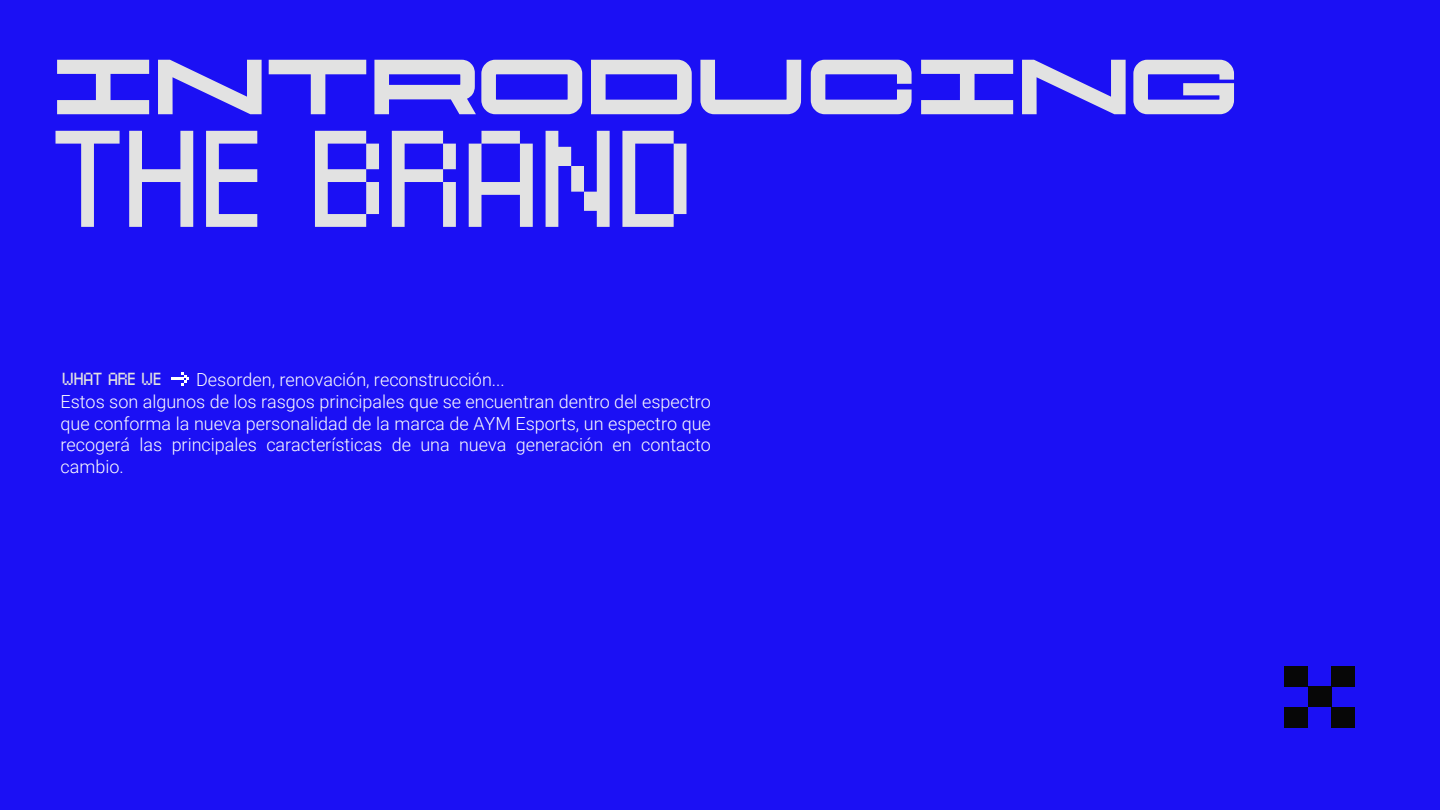
<style>
.page{position:relative;width:1440px;height:810px;background:#1b10f4}
.page>*{position:absolute;margin:0;border:0;box-sizing:border-box;transform-origin:0 0}
.t1{font:128.1px "VP Pixel Simplified";color:#e2e2e2}
.t2{font:68.18px "Protrakt";color:#e2e2e2}
.t3{font:300 18px/21.8px "Roboto";color:#fff}
.t4{font:16.35px "VP Pixel Simplified";color:#e2e2e2}
</style>
<div class="page">
<div style="left:1284px;top:707px;width:24px;height:20px;background:#070707"></div>
<div style="left:1331px;top:707px;width:24px;height:20px;background:#070707"></div>
<div style="left:1284px;top:666px;width:24px;height:21px;background:#070707"></div>
<div style="left:1331px;top:666px;width:24px;height:21px;background:#070707"></div>
<div style="left:1308px;top:686px;width:23px;height:21px;background:#070707"></div>
<svg style="left:171px;top:372px;width:18px;height:13px"></svg>
<h2 class="t2" style="left:52px;top:29px;width:1188px">INTRODUCING</h2>
<h1 class="t1" style="left:52px;top:118px;width:642px">THE BRAND</h1>
<p class="t3" style="left:61px;top:368px;width:652px;text-indent:136px">Desorden, renovación, reconstrucción...<br>Estos son algunos de los rasgos principales que se encuentran dentro del espectro que conforma la nueva personalidad de la marca de AYM Esports, un espectro que recogerá las principales características de una nueva generación en contacto cambio.</p>
<p class="t4" style="left:62px;top:371px;width:100px">WHAT ARE WE</p>
</div>
